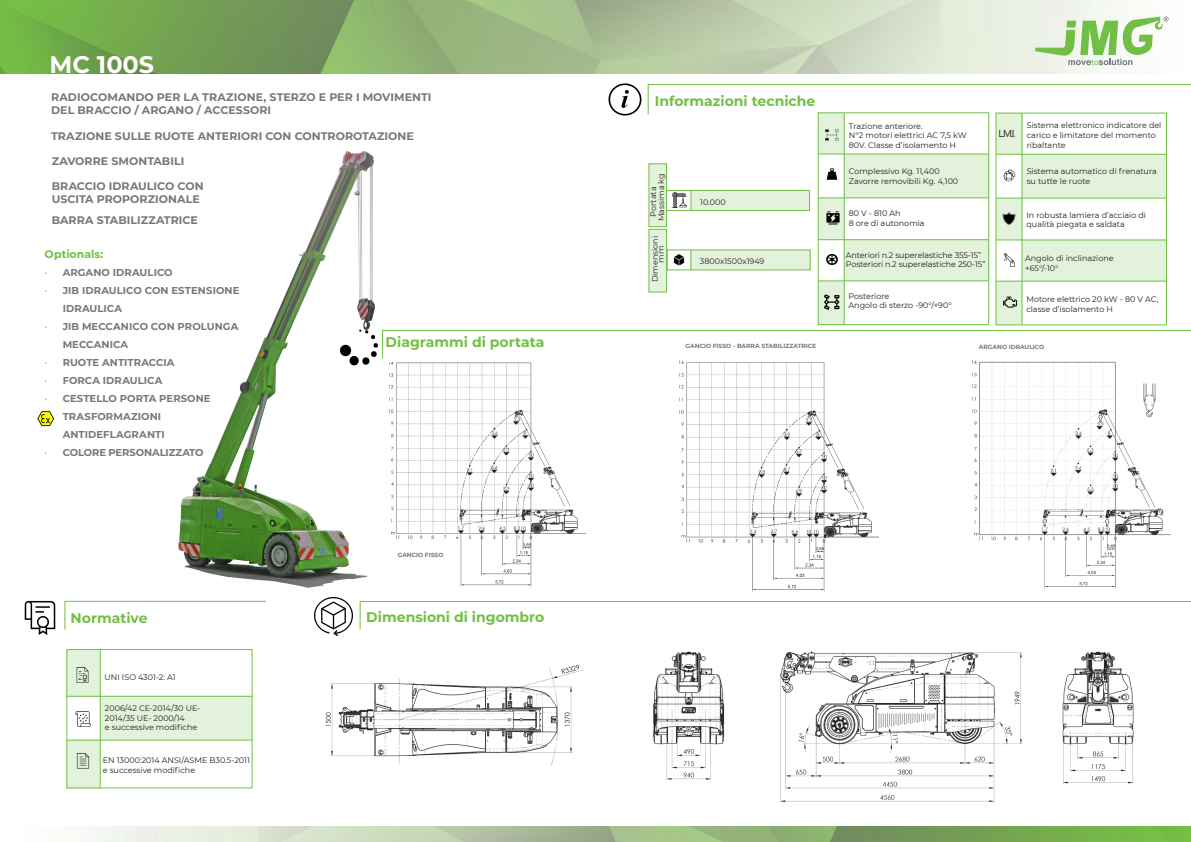
<style>
.page{position:relative;width:1191px;height:842px;background:#fff}
.page>*{position:absolute;margin:0;border:0;box-sizing:border-box;transform-origin:0 0}
.t1{font:700 24px "Montserrat";color:#fff}
.t2{font:700 14px "Montserrat";color:#71bf44}
.t3{font:700 11px "Montserrat";letter-spacing:.005em;color:#76787b}
.t4{font:700 11px "Montserrat";letter-spacing:-.005em;color:#71bf44}
.t5{font:700 10px/18px "Montserrat";letter-spacing:.01em;color:#76787b}
.t6{font:700 10px "Montserrat";letter-spacing:-.01em;color:#76787b}
.t7{font:10px "Leelawadee UI";color:#231f20}
.t8{font:8px/9.6px "Montserrat";color:#231f20}
.t9{font:700 6px "Montserrat";color:#76787b}
.s1{font-weight:300}
</style>
<div class="page">
<img style="left:0;top:0;width:1169px;height:74px">
<img style="left:86px;top:826px;width:1105px;height:16px">
<img style="left:143px;top:151px;width:241px;height:507px">
<div style="left:691px;top:191px;width:118px;height:19px;background:#e3f2da"></div>
<div style="left:691px;top:250px;width:119px;height:20px;background:#e3f2da"></div>
<div style="left:67px;top:649px;width:185px;height:139px;border:1px solid #71bf44"></div>
<div style="left:67px;top:650px;width:33px;height:46px;background:#e3f2da"></div>
<div style="left:100px;top:696px;width:152px;height:44px;background:#e3f2da"></div>
<div style="left:67px;top:740px;width:33px;height:48px;background:#e3f2da"></div>
<hr style="left:67px;top:696px;width:185px;height:1px;background:#71bf44">
<hr style="left:67px;top:740px;width:185px;height:1px;background:#71bf44">
<hr style="left:100px;top:649px;width:1px;height:139px;background:#71bf44">
<img style="left:76px;top:667px;width:13px;height:15px">
<img style="left:76px;top:712px;width:14px;height:14px">
<img style="left:76px;top:754px;width:14px;height:15px">
<img style="left:389px;top:362px;width:197px;height:225px">
<img style="left:653px;top:651px;width:481px;height:152px">
<hr style="left:648px;top:84px;width:543px;height:1px;background:#71bf44">
<svg style="left:1035px;top:16px;width:133px;height:49px"></svg>
<hr style="left:647px;top:84px;width:1px;height:30px;background:#71bf44">
<hr style="left:382px;top:330px;width:809px;height:1px;background:#71bf44">
<svg style="left:382px;top:331px;width:1px;height:28px"></svg>
<hr style="left:360px;top:601px;width:831px;height:1px;background:#71bf44">
<svg style="left:360px;top:602px;width:1px;height:27px"></svg>
<img style="left:315px;top:598px;width:37px;height:37px">
<img style="left:325px;top:664px;width:258px;height:102px">
<hr style="left:65px;top:601px;width:201px;height:1px;background:#71bf44">
<svg style="left:64px;top:601px;width:1px;height:28px"></svg>
<img style="left:24px;top:600px;width:32px;height:35px">
<div style="left:818px;top:113px;width:26px;height:41px;background:#e3f2da"></div>
<div style="left:844px;top:154px;width:144px;height:44px;background:#e3f2da"></div>
<div style="left:818px;top:198px;width:26px;height:42px;background:#e3f2da"></div>
<div style="left:844px;top:240px;width:144px;height:41px;background:#e3f2da"></div>
<div style="left:818px;top:281px;width:26px;height:44px;background:#e3f2da"></div>
<div style="left:996px;top:113px;width:26px;height:41px;background:#e3f2da"></div>
<div style="left:1022px;top:154px;width:144px;height:44px;background:#e3f2da"></div>
<div style="left:996px;top:198px;width:25px;height:42px;background:#e3f2da"></div>
<div style="left:996px;top:281px;width:26px;height:44px;background:#e3f2da"></div>
<div style="left:1022px;top:240px;width:144px;height:41px;background:#e3f2da"></div>
<div style="left:818px;top:113px;width:171px;height:212px;border:1px solid #71bf44"></div>
<hr style="left:818px;top:154px;width:170px;height:1px;background:#71bf44">
<hr style="left:818px;top:198px;width:170px;height:1px;background:#71bf44">
<hr style="left:844px;top:113px;width:1px;height:211px;background:#71bf44">
<hr style="left:818px;top:281px;width:170px;height:1px;background:#71bf44">
<hr style="left:818px;top:239px;width:170px;height:1px;background:#71bf44">
<img style="left:826px;top:167px;width:12px;height:13px">
<img style="left:826px;top:212px;width:14px;height:13px">
<img style="left:826px;top:254px;width:12px;height:12px">
<img style="left:825px;top:294px;width:14px;height:15px">
<hr style="left:996px;top:154px;width:170px;height:1px;background:#71bf44">
<hr style="left:996px;top:198px;width:170px;height:1px;background:#71bf44">
<hr style="left:1021px;top:113px;width:1px;height:212px;background:#71bf44">
<hr style="left:996px;top:281px;width:170px;height:1px;background:#71bf44">
<hr style="left:996px;top:240px;width:170px;height:1px;background:#71bf44">
<img style="left:1003px;top:169px;width:13px;height:13px">
<img style="left:1002px;top:212px;width:14px;height:13px">
<img style="left:1004px;top:253px;width:11px;height:14px">
<img style="left:1003px;top:296px;width:14px;height:12px">
<img style="left:825px;top:129px;width:14px;height:12px">
<img style="left:340px;top:328px;width:38px;height:38px">
<img style="left:972px;top:360px;width:199px;height:229px">
<img style="left:679px;top:360px;width:199px;height:232px">
<div style="left:649px;top:164px;width:17px;height:63px;background:#e3f2da"></div>
<div style="left:649px;top:230px;width:17px;height:62px;background:#e3f2da"></div>
<div style="left:666px;top:190px;width:143px;height:21px;border:1px solid #71bf44"></div>
<svg style="left:691px;top:190px;width:1px;height:20px"></svg>
<div style="left:648px;top:164px;width:19px;height:63px;border:1px solid #71bf44"></div>
<div style="left:667px;top:250px;width:143px;height:20px;border:1px solid #71bf44"></div>
<svg style="left:690px;top:250px;width:1px;height:20px"></svg>
<img style="left:673px;top:254px;width:12px;height:12px">
<img style="left:671px;top:193px;width:15px;height:15px">
<div style="left:648px;top:229px;width:19px;height:63px;border:1px solid #71bf44"></div>
<img style="left:37px;top:411px;width:17px;height:15px">
<img style="left:608px;top:83px;width:34px;height:33px">
<p class="t1" style="left:50px;top:47px;width:106px">MC 100S</p>
<p class="t3" style="left:51px;top:89px;width:382px">RADIOCOMANDO PER LA TRAZIONE, STERZO E PER I MOVIMENTI</p>
<p class="t3" style="left:51px;top:102px;width:222px">DEL BRACCIO / ARGANO / ACCESSORI</p>
<p class="t3" style="left:51px;top:128px;width:364px">TRAZIONE SULLE RUOTE ANTERIORI CON CONTROROTAZIONE</p>
<p class="t3" style="left:52px;top:153px;width:134px">ZAVORRE SMONTABILI</p>
<p class="t3" style="left:52px;top:178px;width:153px">BRACCIO IDRAULICO CON</p>
<p class="t3" style="left:52px;top:191px;width:149px">USCITA PROPORZIONALE</p>
<p class="t3" style="left:52px;top:212px;width:148px">BARRA STABILIZZATRICE</p>
<p class="t4" style="left:45px;top:246px;width:60px">Optionals:</p>
<p class="t5" style="left:45px;top:263px;width:130px"><span class="s1">•</span> ARGANO IDRAULICO</p>
<p class="t5" style="left:63px;top:281px;width:178px;text-indent:-18px"><span class="s1">•</span> JIB IDRAULICO CON ESTENSIONE<br>IDRAULICA</p>
<p class="t5" style="left:63px;top:317px;width:177px;text-indent:-18px"><span class="s1">•</span> JIB MECCANICO CON PROLUNGA<br>MECCANICA</p>
<p class="t5" style="left:45px;top:353px;width:131px"><span class="s1">•</span> RUOTE ANTITRACCIA</p>
<p class="t5" style="left:45px;top:371px;width:119px"><span class="s1">•</span> FORCA IDRAULICA</p>
<p class="t5" style="left:45px;top:389px;width:167px"><span class="s1">•</span> CESTELLO PORTA PERSONE</p>
<p class="t5" style="left:63px;top:407px;width:103px;text-indent:-18px"><span class="s1">•</span> TRASFORMAZIONI<br>ANTIDEFLAGRANTI</p>
<p class="t6" style="left:45px;top:445px;width:160px"><span class="s1">•</span> COLORE PERSONALIZZATO</p>
<p class="t2" style="left:71px;top:608px;width:79px">Normative</p>
<p class="t8" style="left:105px;top:672px;width:72px">UNI ISO 4301-2: A1</p>
<p class="t8" style="left:105px;top:703px;width:97px">2006/42 CE-2014/30 UE-</p>
<p class="t8" style="left:105px;top:713px;width:81px">2014/35 UE- 2000/14</p>
<p class="t8" style="left:105px;top:722px;width:94px">e successive modifiche</p>
<p class="t8" style="left:103px;top:755px;width:149px">EN 13000:2014 ANSI/ASME B30.5-2011</p>
<p class="t8" style="left:103px;top:765px;width:94px">e successive modifiche</p>
<p class="t2" style="left:386px;top:332px;width:160px">Diagrammi di portata</p>
<p class="t9" style="left:398px;top:550px;width:47px">GANCIO FISSO</p>
<p class="t2" style="left:366px;top:607px;width:179px">Dimensioni di ingombro</p>
<p class="t2" style="left:655px;top:91px;width:162px">Informazioni tecniche</p>
<p class="t8" style="left:656px;top:221px;width:49px;rotate:-90deg">Massima kg</p>
<p class="t8" style="left:656px;top:263px;width:18px;rotate:-90deg">mm</p>
<p class="t8" style="left:648px;top:217px;width:31px;rotate:-90deg">Portata</p>
<p class="t8" style="left:650px;top:282px;width:48px;rotate:-90deg">Dimensioni</p>
<p class="t8" style="left:700px;top:197px;width:27px">10.000</p>
<p class="t8" style="left:700px;top:256px;width:66px">3800x1500x1949</p>
<p class="t9" style="left:685px;top:341px;width:132px">GANCIO FISSO - BARRA STABILIZZATRICE</p>
<p class="t8" style="left:849px;top:121px;width:75px">Trazione anteriore.</p>
<p class="t8" style="left:849px;top:130px;width:119px">N°2 motori elettrici AC 7,5 kW<br>80V. Classe d’isolamento H</p>
<p class="t8" style="left:849px;top:166px;width:92px">Complessivo Kg. 11,400</p>
<p class="t8" style="left:849px;top:176px;width:111px">Zavorre removibili Kg. 4,100</p>
<p class="t8" style="left:848px;top:208px;width:53px">80 V - 810 Ah</p>
<p class="t8" style="left:848px;top:218px;width:77px">8 ore di autonomia</p>
<p class="t8" style="left:846px;top:250px;width:137px">Anteriori n.2 superelastiche 355-15”</p>
<p class="t8" style="left:846px;top:259px;width:141px">Posteriori n.2 superelastiche 250-15”</p>
<p class="t8" style="left:848px;top:291px;width:42px">Posteriore</p>
<p class="t8" style="left:848px;top:300px;width:105px">Angolo di sterzo -90°/+90°</p>
<p class="t7" style="left:998px;top:127px;width:19px">L.M.I.</p>
<p class="t8" style="left:1026px;top:120px;width:136px">Sistema elettronico indicatore del carico e limitatore del momento ribaltante</p>
<p class="t8" style="left:1026px;top:166px;width:132px">Sistema automatico di frenatura su tutte le ruote</p>
<p class="t8" style="left:1026px;top:210px;width:121px">In robusta lamiera d’acciaio di</p>
<p class="t8" style="left:1026px;top:219px;width:100px">qualità piegata e saldata</p>
<p class="t8" style="left:1025px;top:254px;width:90px">Angolo di inclinazione</p>
<p class="t8" style="left:1025px;top:263px;width:35px">+65°/-10°</p>
<p class="t8" style="left:1026px;top:294px;width:133px">Motore elettrico 20 kW - 80 V AC,</p>
<p class="t8" style="left:1026px;top:304px;width:88px">classe d’isolamento H</p>
<p class="t9" style="left:979px;top:343px;width:67px">ARGANO IDRAULICO</p>
</div>
